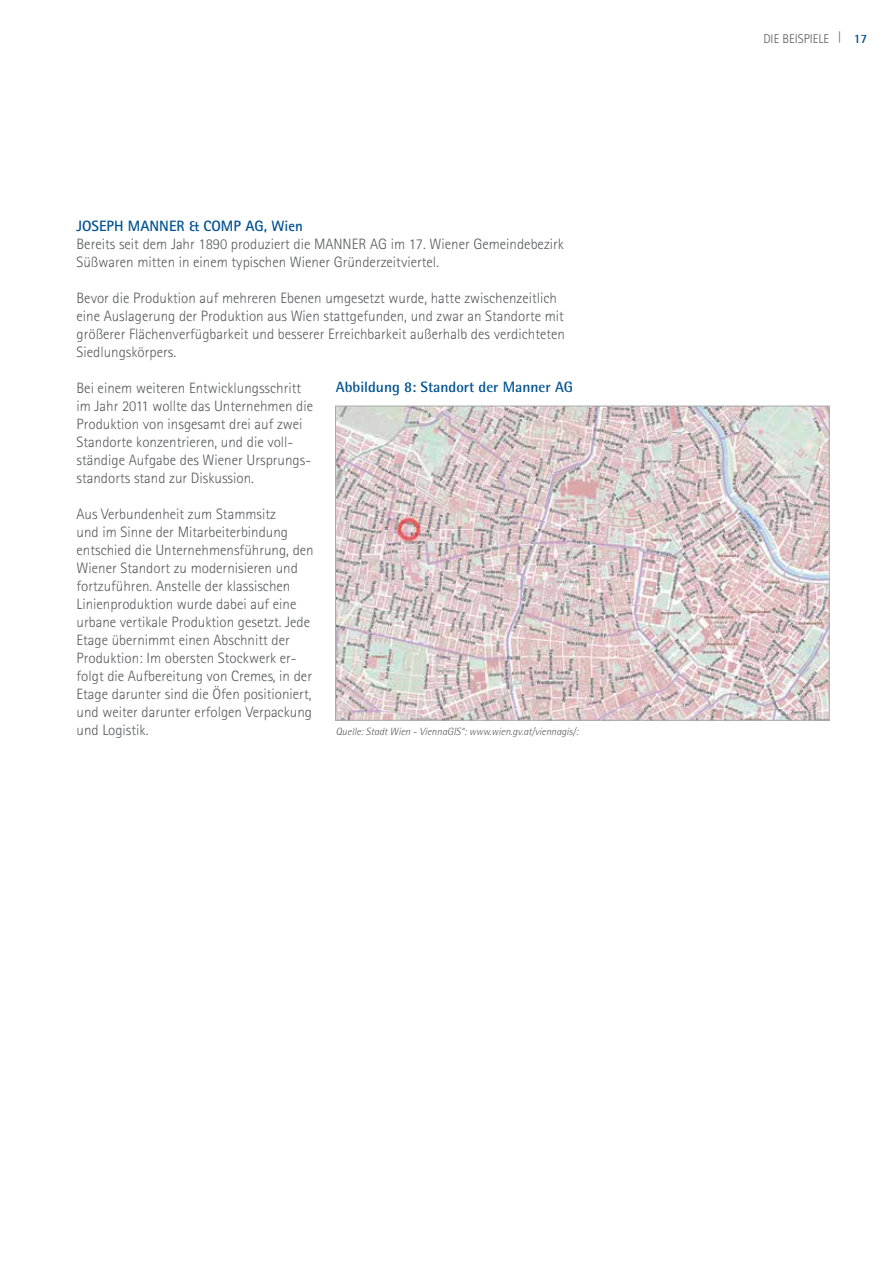
<style>
.page{position:relative;width:893px;height:1263px;background:#fff}
.page>*{position:absolute;margin:0;border:0;box-sizing:border-box;transform-origin:0 0}
.t1{font:300 15px/18px "Rotis Sans Serif Std";color:#58595b}
.t2{font:700 15px "Rotis Semi Sans Std";color:#005291}
.t3{font:700 15px "Rotis Sans Serif Std";color:#005291}
.t4{font:300 12.75px "Rotis Sans Serif Std";color:#58595b}
.t5{font:700 12.75px "Rotis Semi Sans Std";color:#005291}
.t6{font:italic 300 10.5px "Rotis Semi Sans Std";color:#58595b}
.s1{font-weight:300;color:#58595b}
</style>
<div class="page">
<img style="left:337px;top:408px;width:491px;height:311px">
<div style="left:335px;top:406px;width:495px;height:315px;border:1px solid #a7a9ac"></div>
<p class="t3" style="left:77px;top:217px;width:228px">JOSEPH MANNER &amp; COMP AG, Wien</p>
<p class="t1" style="left:77px;top:235px;width:489px">Bereits seit dem Jahr 1890 produziert die MANNER AG im 17. Wiener Gemeindebezirk<br>Süßwaren mitten in einem typischen Wiener Gründerzeitviertel.</p>
<p class="t1" style="left:77px;top:289px;width:490px">Bevor die Produktion auf mehreren Ebenen umgesetzt wurde, hatte zwischenzeitlich eine Auslagerung der Produktion aus Wien stattgefunden, und zwar an Standorte mit größerer Flächenverfügbarkeit und besserer Erreichbarkeit außerhalb des verdichteten Siedlungskörpers.</p>
<p class="t1" style="left:77px;top:379px;width:238px">Bei einem weiteren Entwicklungsschritt im Jahr 2011 wollte das Unternehmen die Produktion von insgesamt drei auf zwei Standorte konzentrieren, und die voll&shy;ständige Aufgabe des Wiener Ursprungs&shy;standorts stand zur Diskussion.</p>
<p class="t1" style="left:77px;top:505px;width:239px">Aus Verbundenheit zum Stammsitz<br>und im Sinne der Mitarbeiterbindung entschied die Unternehmensführung, den Wiener Standort zu modernisieren und fortzuführen. Anstelle der klassischen Linienproduktion wurde dabei auf eine urbane vertikale Produktion gesetzt. Jede Etage übernimmt einen Abschnitt der Produktion: Im obersten Stockwerk er&shy;folgt die Aufbereitung von Cremes, in der Etage darunter sind die Öfen positioniert, und weiter darunter erfolgen Verpackung und Logistik.</p>
<p class="t2" style="left:336px;top:378px;width:239px">Abbildung 8: Standort der Manner AG</p>
<p class="t6" style="left:336px;top:725px;width:244px">Quelle: Stadt Wien - ViennaGIS“: www.wien.gv.at/viennagis/:</p>
<p class="t4" style="left:763px;top:31px;width:32px">Die Beispiele</p>
<p class="t5" style="left:838px;top:31px;width:31px"><span class="s1">|</span> 17</p>
</div>
